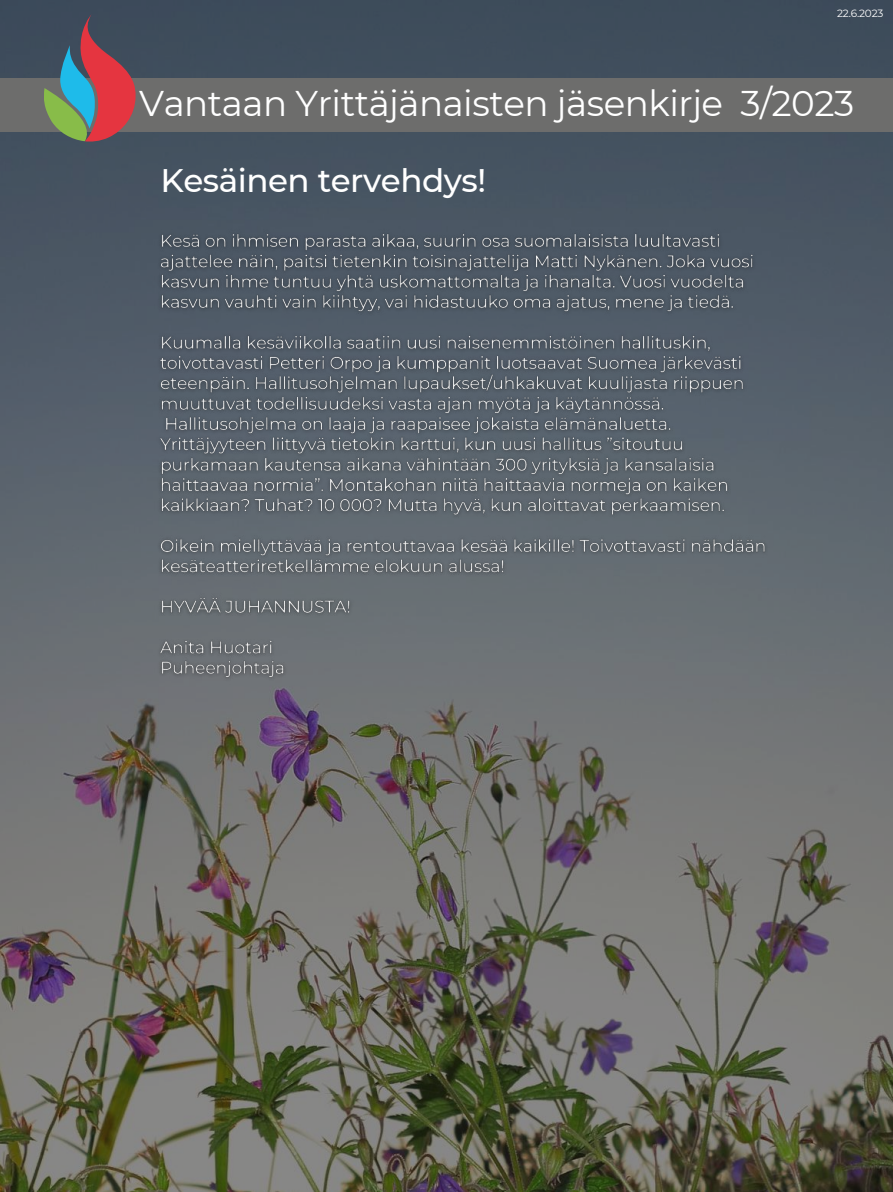
<style>
.page{position:relative;width:893px;height:1192px;background:#fff}
.page>*{position:absolute;margin:0;border:0;box-sizing:border-box;transform-origin:0 0}
.t1{font:35.7px "Montserrat";letter-spacing:-.015em;color:#fff}
.t2{font:500 32.55px "Montserrat";letter-spacing:-.015em;color:#fff}
.t3{font:10.5px "Montserrat";letter-spacing:-.015em;color:#fff}
</style>
<div class="page">
<img style="left:0;top:0;width:892px;height:1191px">
<div style="left:0;top:78px;width:892px;height:53px;background:#6d6d6c"></div>
<svg style="left:43px;top:14px;width:92px;height:128px;background:#755f63"></svg>
<img style="left:153px;top:224px;width:618px;height:461px">
<p class="t3" style="left:836px;top:7px;width:48px">22.6.2023</p>
<p class="t1" style="left:139px;top:82px;width:716px">Vantaan Yrittäjänaisten jäsenkirje 3/2023</p>
<p class="t2" style="left:160px;top:160px;width:327px">Kesäinen tervehdys!</p>
</div>
